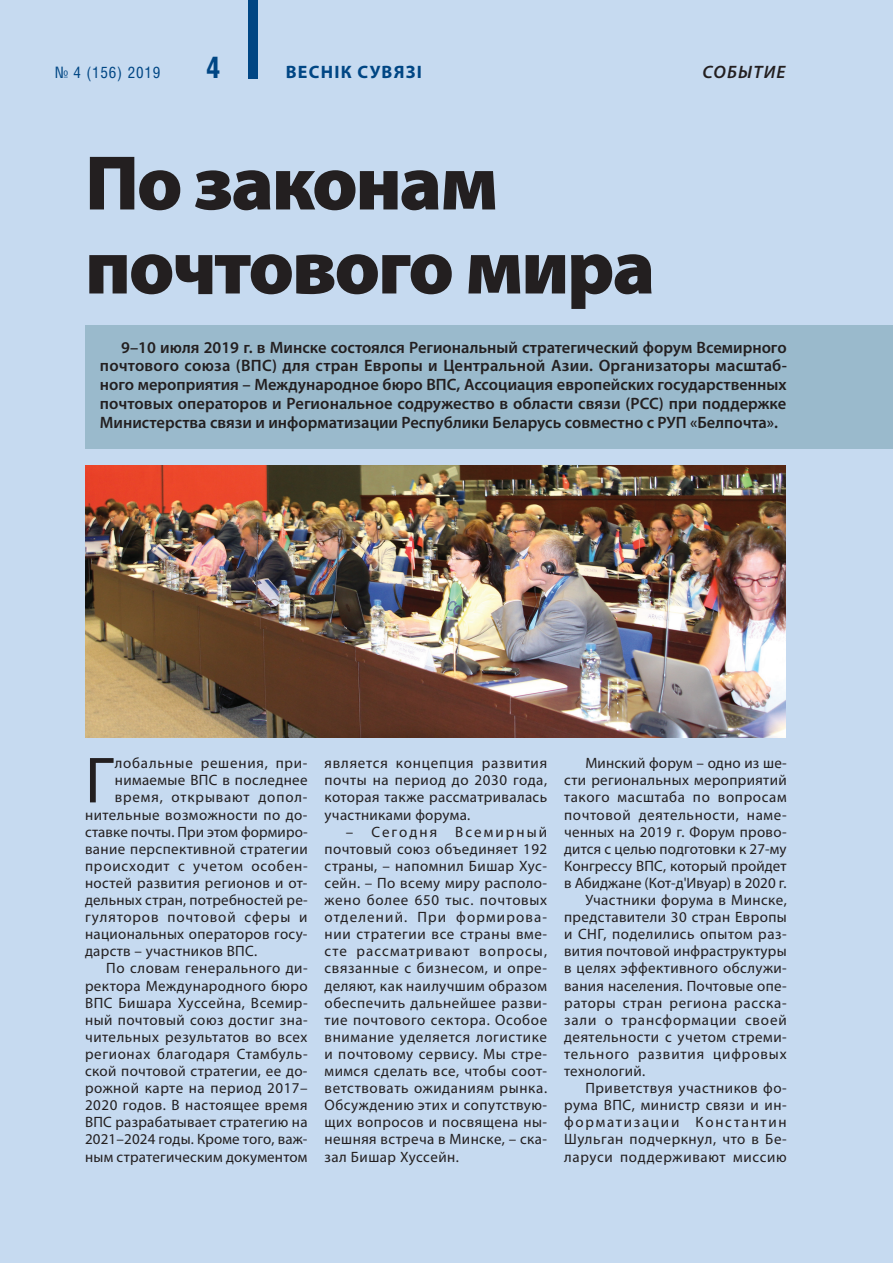
<style>
.page{position:relative;width:893px;height:1263px;background:#c6daf0}
.page>*{position:absolute;margin:0;border:0;box-sizing:border-box;transform-origin:0 0}
.t1{font:900 78px/84px "Myriad Pro";letter-spacing:-.03em;color:#231f20}
.t2{font:65.7px "Myriad Pro";color:#231f20}
.t3{font:700 30px "Helios Cond C";color:#004684}
.t4{font:700 18px "Myriad Pro";letter-spacing:.07em;color:#004684}
.t5{font:italic 600 18px "Myriad Pro";letter-spacing:.07em;color:#231f20}
.t6{font:600 16.5px/18.8px "Myriad Pro";color:#231f20;text-align:justify}
.t7{font:15.75px "Helios Cond C";letter-spacing:.05em;color:#004684}
.t8{font:15px/17.1px "Myriad Pro";letter-spacing:.025em;color:#231f20;text-align:justify}
.t9{font:15px "Myriad Pro";letter-spacing:.045em;color:#231f20}
.t10{font:15px "Myriad Pro";letter-spacing:.06em;color:#231f20}
.t11{font:15px "Myriad Pro";letter-spacing:.055em;color:#231f20}
.t12{font:15px "Myriad Pro";letter-spacing:.005em;color:#231f20}
.t13{font:15px "Myriad Pro";letter-spacing:.115em;color:#231f20}
.t14{font:15px "Myriad Pro";letter-spacing:.05em;color:#231f20}
</style>
<div class="page">
<div style="left:85px;top:325px;width:808px;height:124px;background:#9abacc"></div>
<div style="left:248px;top:0;width:10px;height:78px;background:#004684"></div>
<img style="left:85px;top:466px;width:701px;height:272px">
<p class="t7" style="left:55px;top:63px;width:107px">№ 4 (156) 2019</p>
<h3 class="t3" style="left:206px;top:50px;width:16px">4</h3>
<p class="t4" style="left:286px;top:61px;width:138px">ВЕСНIК СУВЯЗI</p>
<p class="t5" style="left:702px;top:61px;width:85px">СОБЫТИЕ</p>
<h1 class="t1" style="left:85px;top:138px;width:572px">По законам почтового мира</h1>
<p class="t6" style="left:100px;top:337px;width:688px;text-indent:21px">9–10 июля 2019 г. в Минске состоялся Региональный стратегический форум Всемирного почтового союза (ВПС) для стран Европы и Центральной Азии. Организаторы масштаб&shy;ного мероприятия – Международное бюро ВПС, Ассоциация европейских государственных почтовых операторов и Региональное содружество в области связи (РСС) при поддержке Министерства связи и информатизации Республики Беларусь совместно с РУП «Белпочта».</p>
<h2 class="t2" style="left:85px;top:740px;width:30px">Г</h2>
<p class="t14" style="left:115px;top:754px;width:194px">лобальные решения, при-</p>
<p class="t8" style="left:115px;top:771px;width:194px">нимаемые ВПС в последнее</p>
<p class="t10" style="left:115px;top:788px;width:194px">время, открывают допол-</p>
<p class="t8" style="left:85px;top:806px;width:224px">нительные возможности по до-</p>
<p class="t8" style="left:85px;top:823px;width:224px">ставке почты. При этом формиро-</p>
<p class="t8" style="left:85px;top:840px;width:224px">вание перспективной стратегии</p>
<p class="t11" style="left:85px;top:856px;width:224px">происходит с учетом особен-</p>
<p class="t8" style="left:85px;top:874px;width:224px">ностей развития регионов и от-</p>
<p class="t8" style="left:85px;top:891px;width:224px">дельных стран, потребностей ре-</p>
<p class="t10" style="left:85px;top:908px;width:224px">гуляторов почтовой сферы и</p>
<p class="t8" style="left:85px;top:925px;width:224px">национальных операторов госу-</p>
<p class="t8" style="left:85px;top:942px;width:174px">дарств – участников ВПС.</p>
<p class="t8" style="left:106px;top:959px;width:203px">По словам генерального ди-</p>
<p class="t8" style="left:85px;top:977px;width:224px">ректора Международного бюро</p>
<p class="t8" style="left:85px;top:994px;width:224px">ВПС Бишара Хуссейна, Всемир-</p>
<p class="t8" style="left:85px;top:1011px;width:224px">ный почтовый союз достиг зна-</p>
<p class="t8" style="left:85px;top:1028px;width:224px">чительных результатов во всех</p>
<p class="t9" style="left:85px;top:1045px;width:224px">регионах благодаря Стамбуль-</p>
<p class="t8" style="left:85px;top:1062px;width:224px">ской почтовой стратегии, ее до-</p>
<p class="t8" style="left:85px;top:1079px;width:224px">рожной карте на период 2017–</p>
<p class="t8" style="left:85px;top:1096px;width:224px">2020 годов. В настоящее время</p>
<p class="t8" style="left:85px;top:1113px;width:224px">ВПС разрабатывает стратегию на</p>
<p class="t8" style="left:85px;top:1130px;width:224px">2021–2024 годы. Кроме того, важ-</p>
<p class="t8" style="left:85px;top:1148px;width:224px">ным стратегическим документом</p>
<p class="t8" style="left:325px;top:754px;width:224px">является концепция развития почты на период до 2030 года, которая также рассматривалась участниками форума.</p>
<p class="t8" style="left:325px;top:823px;width:224px;text-indent:21px">– Сегодня Всемирный почтовый союз объединяет 192 страны, – напомнил Бишар Хус&shy;сейн. – По всему миру располо&shy;жено более 650 тыс. почтовых отделений. При формирова&shy;нии стратегии все страны вме&shy;сте рассматривают вопросы, связанные с бизнесом, и опре&shy;деляют, как наилучшим образом обеспечить дальнейшее разви&shy;тие почтового сектора. Особое внимание уделяется логистике и почтовому сервису. Мы стре&shy;мимся сделать все, чтобы соот&shy;ветствовать ожиданиям рынка.<br>Обсуждению этих и сопутствую&shy;щих вопросов и посвящена ны&shy;нешняя встреча в Минске, – ска&shy;зал Бишар Хуссейн.</p>
<p class="t8" style="left:585px;top:754px;width:203px">Минский форум – одно из ше-</p>
<p class="t8" style="left:564px;top:771px;width:224px">сти региональных мероприятий</p>
<p class="t9" style="left:564px;top:788px;width:224px">такого масштаба по вопросам</p>
<p class="t9" style="left:564px;top:805px;width:224px">почтовой деятельности, наме-</p>
<p class="t8" style="left:564px;top:823px;width:224px">ченных на 2019 г. Форум прово-</p>
<p class="t8" style="left:564px;top:840px;width:224px">дится с целью подготовки к 27-му</p>
<p class="t8" style="left:564px;top:857px;width:224px">Конгрессу ВПС, который пройдет</p>
<p class="t12" style="left:564px;top:874px;width:224px">в Абиджане (Кот-д'Ивуар) в 2020 г.</p>
<p class="t8" style="left:585px;top:891px;width:203px">Участники форума в Минске,</p>
<p class="t8" style="left:564px;top:908px;width:224px">представители 30 стран Европы</p>
<p class="t8" style="left:564px;top:925px;width:224px">и СНГ, поделились опытом раз-</p>
<p class="t8" style="left:564px;top:942px;width:224px">вития почтовой инфраструктуры</p>
<p class="t8" style="left:564px;top:959px;width:224px">в целях эффективного обслужи-</p>
<p class="t8" style="left:564px;top:977px;width:224px">вания населения. Почтовые опе-</p>
<p class="t9" style="left:564px;top:993px;width:224px">раторы стран региона расска-</p>
<p class="t11" style="left:564px;top:1010px;width:224px">зали о трансформации своей</p>
<p class="t8" style="left:564px;top:1028px;width:224px">деятельности с учетом стреми-</p>
<p class="t10" style="left:564px;top:1045px;width:224px">тельного развития цифровых</p>
<p class="t8" style="left:564px;top:1062px;width:82px">технологий.</p>
<p class="t8" style="left:585px;top:1079px;width:203px">Приветствуя участников фо-</p>
<p class="t8" style="left:564px;top:1096px;width:224px">рума ВПС, министр связи и ин-</p>
<p class="t13" style="left:564px;top:1113px;width:224px">форматизации Константин</p>
<p class="t8" style="left:564px;top:1130px;width:224px">Шульган подчеркнул, что в Бе-</p>
<p class="t9" style="left:564px;top:1147px;width:224px">ларуси поддерживают миссию</p>
</div>
